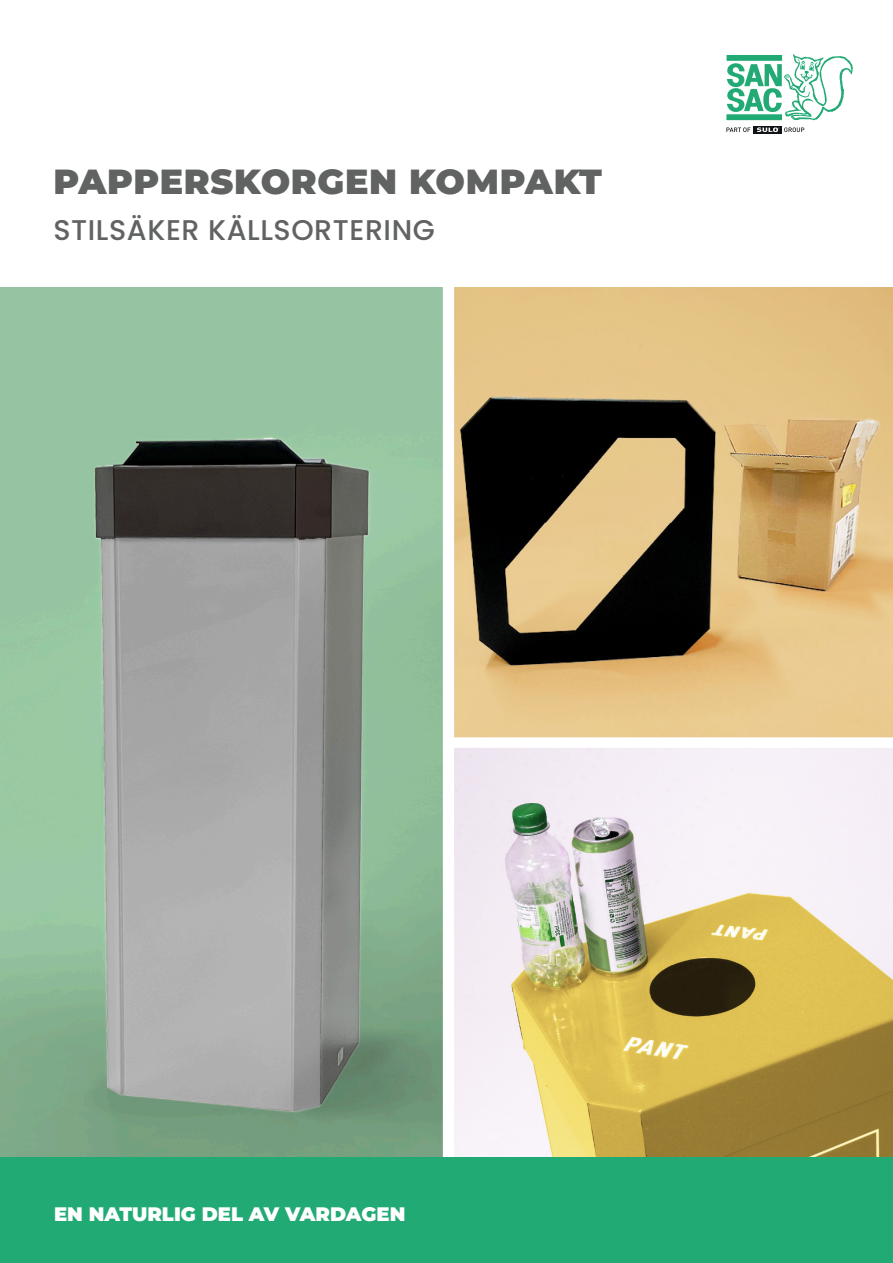
<style>
.page{position:relative;width:893px;height:1263px;background:#fff}
.page>*{position:absolute;margin:0;border:0;box-sizing:border-box;transform-origin:0 0}
.t1{font:900 34.8px "Montserrat";letter-spacing:.02em;color:#616262}
.t2{font:500 28.5px "Poppins";letter-spacing:.02em;color:#616262}
.t3{font:900 19.5px "Montserrat";color:#fff}
</style>
<div class="page">
<img style="left:0;top:287px;width:443px;height:871px">
<img style="left:454px;top:748px;width:439px;height:410px">
<img style="left:454px;top:287px;width:439px;height:450px">
<div style="left:0;top:1158px;width:893px;height:105px;background:#22aa75"></div>
<svg style="left:726px;top:54px;width:127px;height:66px"></svg>
<svg style="left:726px;top:127px;width:24px;height:5px"></svg>
<div style="left:753px;top:126px;width:29px;height:7px;background:#111416"></div>
<svg style="left:757px;top:127px;width:47px;height:5px"></svg>
<p class="t1" style="left:53px;top:155px;width:550px">PAPPERSKORGEN KOMPAKT</p>
<p class="t2" style="left:53px;top:213px;width:383px">STILSÄKER KÄLLSORTERING</p>
<p class="t3" style="left:54px;top:1199px;width:353px">EN NATURLIG DEL AV VARDAGEN</p>
</div>
